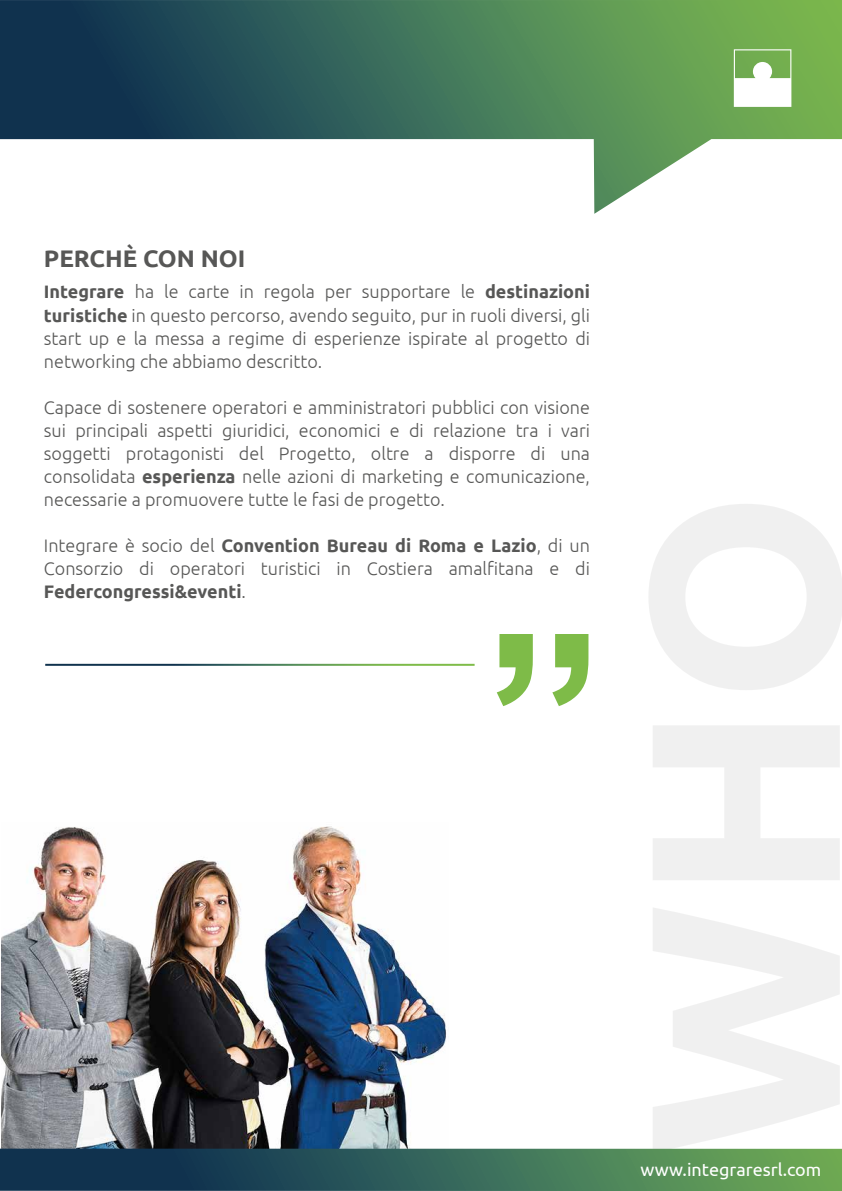
<style>
.page{position:relative;width:842px;height:1191px;background:#fff}
.page>*{position:absolute;margin:0;border:0;box-sizing:border-box;transform-origin:0 0}
.t1{font:700 24px "Ubuntu";color:#575756}
.t2{font:300 18.1px/23px "Ubuntu";color:#575756;text-align:justify}
.t3{font:18px "Ubuntu";color:#fff}
.s1{font-weight:700;font-size:18px}
.s2{font-weight:700}
</style>
<div class="page">
<img style="left:1px;top:826px;width:445px;height:322px">
<svg style="left:497px;top:634px;width:91px;height:72px"></svg>
<svg style="left:0;top:0;width:842px;height:214px"></svg>
<svg style="left:0;top:1148px;width:842px;height:43px;background:#386657"></svg>
<svg style="left:734px;top:49px;width:57px;height:58px"></svg>
<h1 class="t1" style="left:44px;top:244px;width:203px">PERCHÈ CON NOI</h1>
<p class="t2" style="left:44px;top:279px;width:548px;line-height:23.3px"><span class="s1">Integrare</span> ha le carte in regola per supportare le <span class="s1">destinazioni turistiche</span> in questo percorso, avendo seguito, pur in ruoli diversi, gli start up e la messa a regime di esperienze ispirate al progetto di networking che abbiamo descritto.</p>
<p class="t2" style="left:44px;top:395px;width:548px">Capace di sostenere operatori e amministratori pubblici con visione sui principali aspetti giuridici, economici e di relazione tra i vari soggetti protagonisti del Progetto, oltre a disporre di una consolidata <span class="s2">esperienza</span> nelle azioni di marketing e comunicazione, necessarie a promuovere tutte le fasi de progetto.</p>
<p class="t2" style="left:44px;top:533px;width:548px">Integrare è socio del <span class="s2">Convention Bureau di Roma e Lazio</span>, di un Consorzio di operatori turistici in Costiera amalfitana e di <span class="s2">Federcongressi&amp;eventi</span>.</p>
<p class="t3" style="left:641px;top:1158px;width:182px">www.integraresrl.com</p>
</div>
